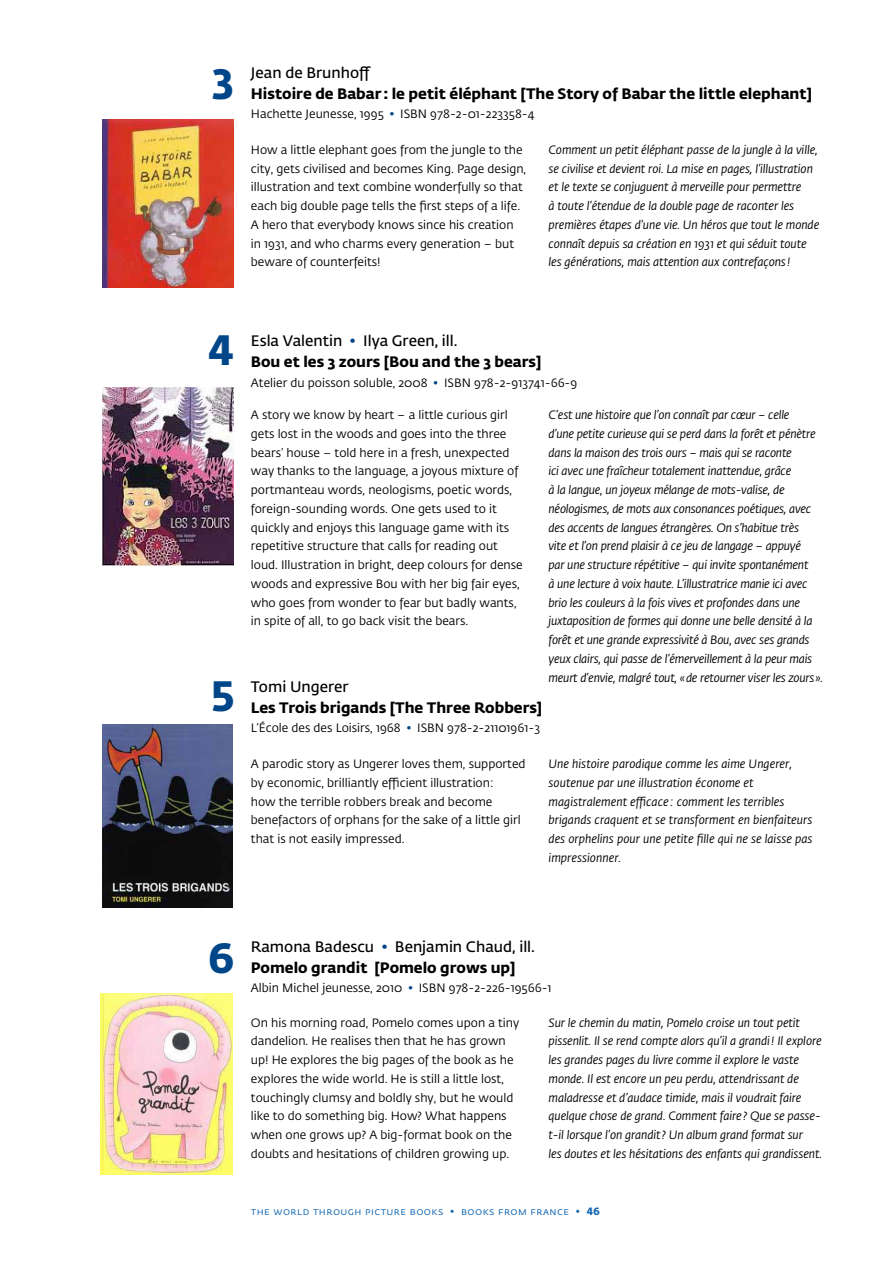
<style>
.page{position:relative;width:893px;height:1263px;background:#fff}
.page>*{position:absolute;margin:0;border:0;box-sizing:border-box;transform-origin:0 0}
.t1{font:700 42px "Fedra Sans Pro";color:#004689}
.t2{font:700 15px/21px "Fedra Sans Pro";color:#000}
.t3{font:600 15px/21px "Fedra Sans Pro";color:#000}
.t4{font:italic 12px/18.8px "Fedra Sans Pro";letter-spacing:-.01em;color:#000}
.t5{font:12px/18.8px "Fedra Sans Pro";color:#000}
.t6{font:10.5px "Fedra Sans Pro";letter-spacing:.04em;color:#1268b3}
.s1{font-weight:700;color:#004689}
.s2{font-weight:600}
.s3{font-weight:600;color:#004689}
.s4{color:#004689}
.s5{font-weight:700}
</style>
<div class="page">
<img style="left:102px;top:119px;width:132px;height:168px">
<img style="left:102px;top:388px;width:132px;height:177px">
<img style="left:102px;top:724px;width:131px;height:184px">
<img style="left:101px;top:993px;width:132px;height:181px">
<h1 class="t1" style="left:212px;top:50px;width:23px">3</h1>
<p class="t3" style="left:251px;top:61px;width:122px">Jean de Brunhoff</p>
<p class="t2" style="left:251px;top:82px;width:563px">Histoire de Babar : le petit éléphant [The Story of Babar the little elephant]</p>
<p class="t5" style="left:251px;top:104px;width:285px">Hachette Jeunesse, 1995 <span class="s1">•</span> ISBN 978-2-01-223358-4</p>
<p class="t5" style="left:251px;top:140px;width:277px">How a little elephant goes from the jungle to the city, gets civilised and becomes King. Page design, illustration and text combine wonderfully so that each big double page tells the first steps of a life.<br>A hero that everybody knows since his creation in 1931, and who charms every generation – but beware of counterfeits!</p>
<p class="t4" style="left:549px;top:140px;width:272px">Comment un petit éléphant passe de la jungle à la ville, se civilise et devient roi. La mise en pages, l’illustration et le texte se conjuguent à merveille pour permettre<br>à toute l’étendue de la double page de raconter les premières étapes d’une vie. Un héros que tout le monde connaît depuis sa création en 1931 et qui séduit toute les générations, mais attention aux contrefaçons !</p>
<h1 class="t1" style="left:209px;top:316px;width:26px">4</h1>
<h1 class="t1" style="left:211px;top:662px;width:24px">5</h1>
<p class="t2" style="left:251px;top:329px;width:292px"><span class="s2">Esla Valentin</span> <span class="s3">•</span> <span class="s2">Ilya Green, ill.<br></span>Bou et les 3 zours [Bou and the 3 bears]</p>
<p class="t5" style="left:251px;top:373px;width:328px">Atelier du poisson soluble, 2008 <span class="s1">•</span> ISBN 978-2-913741-66-9</p>
<p class="t5" style="left:251px;top:405px;width:273px">A story we know by heart – a little curious girl gets lost in the woods and goes into the three bears’ house – told here in a fresh, unexpected way thanks to the language, a joyous mixture of portmanteau words, neologisms, poetic words, foreign-sounding words. One gets used to it quickly and enjoys this language game with its repetitive structure that calls for reading out loud. Illustration in bright, deep colours for dense woods and expressive Bou with her big fair eyes, who goes from wonder to fear but badly wants, in spite of all, to go back visit the bears.</p>
<p class="t4" style="left:549px;top:405px;width:276px">C’est une histoire que l’on connaît par cœur – celle<br>d’une petite curieuse qui se perd dans la forêt et pénètre dans la maison des trois ours – mais qui se raconte<br>ici avec une fraîcheur totalement inattendue, grâce<br>à la langue, un joyeux mélange de mots-valise, de néologismes, de mots aux consonances poétiques, avec des accents de langues étrangères. On s’habitue très<br>vite et l’on prend plaisir à ce jeu de langage – appuyé<br>par une structure répétitive – qui invite spontanément<br>à une lecture à voix haute. L’illustratrice manie ici avec brio les couleurs à la fois vives et profondes dans une juxtaposition de formes qui donne une belle densité à la forêt et une grande expressivité à Bou, avec ses grands yeux clairs, qui passe de l’émerveillement à la peur mais meurt d’envie, malgré tout, «de retourner viser les zours».</p>
<p class="t3" style="left:251px;top:675px;width:99px">Tomi Ungerer</p>
<p class="t2" style="left:251px;top:696px;width:293px">Les Trois brigands [The Three Robbers]</p>
<p class="t5" style="left:251px;top:718px;width:291px">L’École des des Loisirs, 1968 <span class="s1">•</span> ISBN 978-2-21101961-3</p>
<p class="t5" style="left:251px;top:754px;width:276px">A parodic story as Ungerer loves them, supported by economic, brilliantly efficient illustration:<br>how the terrible robbers break and become benefactors of orphans for the sake of a little girl that is not easily impressed.</p>
<p class="t4" style="left:549px;top:754px;width:265px">Une histoire parodique comme les aime Ungerer, soutenue par une illustration économe et magistralement efficace : comment les terribles brigands craquent et se transforment en bienfaiteurs des orphelins pour une petite fille qui ne se laisse pas impressionner.</p>
<h1 class="t1" style="left:208px;top:924px;width:27px">6</h1>
<p class="t3" style="left:251px;top:935px;width:286px">Ramona Badescu <span class="s4">•</span> Benjamin Chaud, ill.<br><span class="s5">Pomelo grandit [Pomelo grows up]</span></p>
<p class="t5" style="left:251px;top:978px;width:302px">Albin Michel jeunesse, 2010 <span class="s1">•</span> ISBN 978-2-226-19566-1</p>
<p class="t5" style="left:251px;top:1013px;width:270px">On his morning road, Pomelo comes upon a tiny dandelion. He realises then that he has grown up! He explores the big pages of the book as he explores the wide world. He is still a little lost, touchingly clumsy and boldly shy, but he would like to do something big. How? What happens when one grows up? A big-format book on the doubts and hesitations of children growing up.</p>
<p class="t4" style="left:549px;top:1013px;width:275px">Sur le chemin du matin, Pomelo croise un tout petit pissenlit. Il se rend compte alors qu’il a grandi! Il explore les grandes pages du livre comme il explore le vaste monde. Il est encore un peu perdu, attendrissant de maladresse et d’audace timide, mais il voudrait faire quelque chose de grand. Comment faire? Que se passe&shy;t-il lorsque l’on grandit? Un album grand format sur<br>les doutes et les hésitations des enfants qui grandissent.</p>
<p class="t6" style="left:251px;top:1204px;width:350px">the world through picture books • books from france • <span class="s5">46</span></p>
</div>
